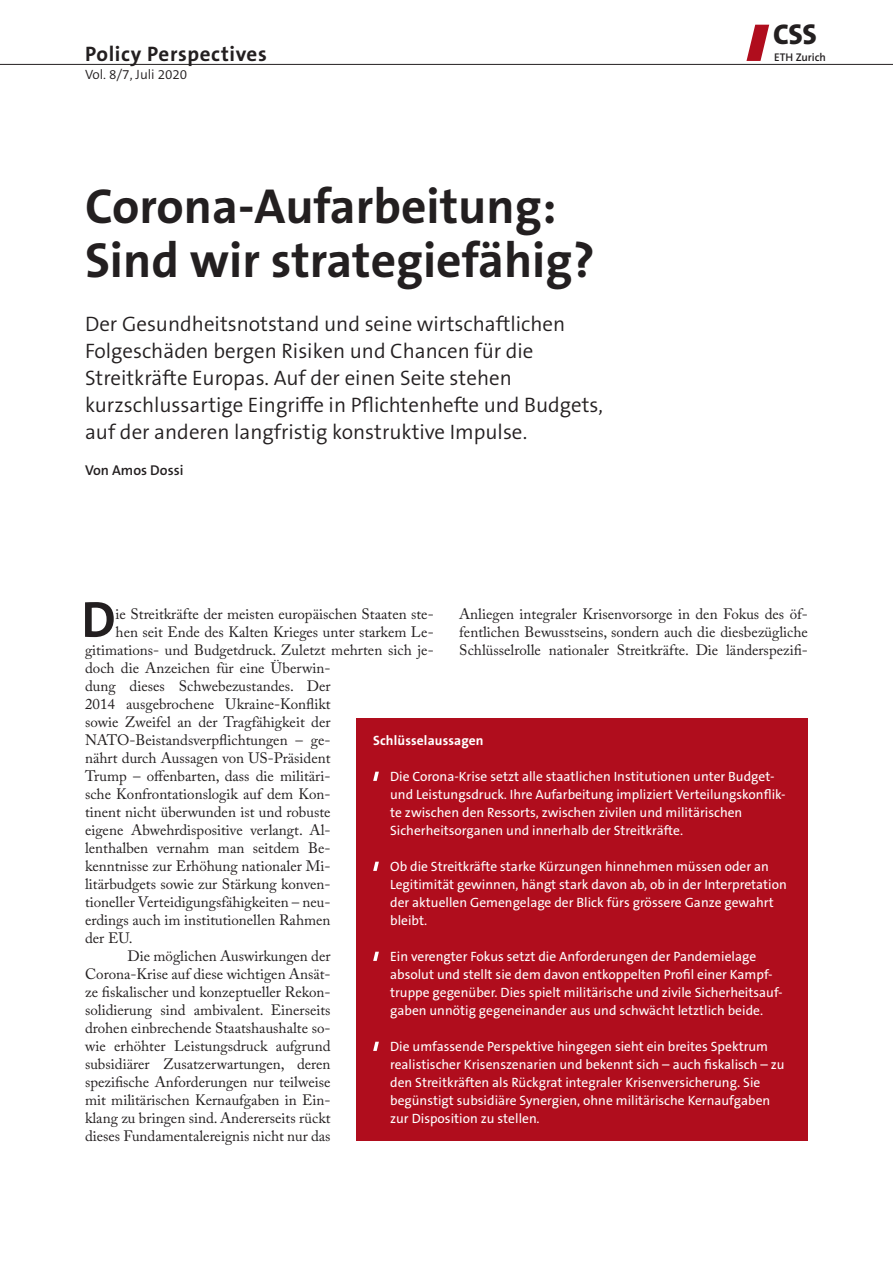
<style>
.page{position:relative;width:893px;height:1263px;background:#fff}
.page>*{position:absolute;margin:0;border:0;box-sizing:border-box;transform-origin:0 0}
.t1{font:700 51.3px "The Sans B W7";color:#231f20}
.t2{font:700 49.5px/54px "The Sans B W7";color:#231f20}
.t3{font:800 28.8px "The Sans";color:#231f20}
.t4{font:300 21px/27px "The Sans B W4";color:#231f20}
.t5{font:700 21px "The Sans B W7";letter-spacing:.03em;color:#231f20}
.t6{font:15px/18px "Adobe Caslon Pro";color:#231f20;text-align:justify}
.t7{font:600 14.25px "The Sans B W6";color:#231f20}
.t8{font:13.5px/18px "The Sans B W5 Plain";color:#fff}
.t9{font:700 13.5px "The Sans B W7";letter-spacing:.01em;color:#fff}
.t10{font:300 13.5px "The Sans B W4";color:#231f20}
.t11{font:600 11.1px "The Sans";color:#231f20}
</style>
<div class="page">
<svg style="left:746px;top:25px;width:23px;height:36px"></svg>
<hr style="left:0;top:64px;width:893px;height:1px;background:#231f20">
<div style="left:356px;top:718px;width:452px;height:423px;background:#b00d1d"></div>
<svg style="left:373px;top:772px;width:6px;height:9px"></svg>
<svg style="left:373px;top:862px;width:6px;height:9px"></svg>
<svg style="left:373px;top:952px;width:6px;height:9px"></svg>
<svg style="left:373px;top:1042px;width:6px;height:9px"></svg>
<h3 class="t5" style="left:85px;top:40px;width:183px">Policy Perspectives</h3>
<p class="t10" style="left:85px;top:66px;width:104px">Vol. 8/7, Juli 2020</p>
<h2 class="t2" style="left:85px;top:179px;width:511px">Corona-Aufarbeitung:<br>Sind wir strategiefähig?</h2>
<p class="t4" style="left:85px;top:310px;width:519px">Der Gesundheitsnotstand und seine wirtschaftlichen Folgeschäden bergen Risiken und Chancen für die Streitkräfte Europas. Auf der einen Seite stehen kurzschlussartige Eingriffe in Pflichtenhefte und Budgets, auf der anderen langfristig konstruktive Impulse.</p>
<p class="t7" style="left:85px;top:461px;width:100px">Von Amos Dossi</p>
<h3 class="t3" style="left:773px;top:10px;width:45px">CSS</h3>
<p class="t11" style="left:774px;top:48px;width:53px">ETH Zurich</p>
<h1 class="t1" style="left:81px;top:587px;width:36px">D</h1>
<p class="t6" style="left:116px;top:605px;width:320px">ie Streitkräfte der meisten europäischen Staaten ste-</p>
<p class="t6" style="left:459px;top:605px;width:350px">Anliegen integraler Krisenvorsorge in den Fokus des öf&shy;fentlichen Bewusstseins, sondern auch die diesbezügliche Schlüsselrolle nationaler Streitkräfte. Die länderspezifi-</p>
<p class="t6" style="left:116px;top:623px;width:320px">hen seit Ende des Kalten Krieges unter starkem Le-</p>
<p class="t6" style="left:85px;top:641px;width:350px">gitimations- und Budgetdruck. Zuletzt mehrten sich je-</p>
<p class="t6" style="left:85px;top:659px;width:247px">doch die Anzeichen für eine Überwin-</p>
<p class="t6" style="left:85px;top:677px;width:247px">dung dieses Schwebezustandes. Der</p>
<p class="t6" style="left:85px;top:695px;width:247px">2014 ausgebrochene Ukraine-Konflikt</p>
<p class="t6" style="left:85px;top:713px;width:247px">sowie Zweifel an der Tragfähigkeit der</p>
<p class="t6" style="left:85px;top:731px;width:247px">NATO-Beistandsverpflichtungen – ge-</p>
<p class="t6" style="left:85px;top:749px;width:247px">nährt durch Aussagen von US-Präsident</p>
<p class="t6" style="left:85px;top:767px;width:247px">Trump – offenbarten, dass die militäri-</p>
<p class="t6" style="left:85px;top:785px;width:247px">sche Konfrontationslogik auf dem Kon-</p>
<p class="t6" style="left:85px;top:803px;width:247px">tinent nicht überwunden ist und robuste</p>
<p class="t6" style="left:85px;top:821px;width:247px">eigene Abwehrdispositive verlangt. Al-</p>
<p class="t6" style="left:85px;top:839px;width:247px">lenthalben vernahm man seitdem Be-</p>
<p class="t6" style="left:85px;top:857px;width:247px">kenntnisse zur Erhöhung nationaler Mi-</p>
<p class="t6" style="left:85px;top:875px;width:247px">litärbudgets sowie zur Stärkung konven-</p>
<p class="t6" style="left:85px;top:893px;width:247px">tioneller Verteidigungsfähigkeiten – neu-</p>
<p class="t6" style="left:85px;top:911px;width:247px">erdings auch im institutionellen Rahmen</p>
<p class="t6" style="left:85px;top:929px;width:49px">der EU.</p>
<p class="t6" style="left:128px;top:947px;width:205px">Die möglichen Auswirkungen der</p>
<p class="t6" style="left:85px;top:965px;width:247px">Corona-Krise auf diese wichtigen Ansät-</p>
<p class="t6" style="left:85px;top:983px;width:247px">ze fiskalischer und konzeptueller Rekon-</p>
<p class="t6" style="left:85px;top:1001px;width:247px">solidierung sind ambivalent. Einerseits</p>
<p class="t6" style="left:85px;top:1019px;width:247px">drohen einbrechende Staatshaushalte so-</p>
<p class="t6" style="left:85px;top:1037px;width:247px">wie erhöhter Leistungsdruck aufgrund</p>
<p class="t6" style="left:85px;top:1055px;width:247px">subsidiärer Zusatzerwartungen, deren</p>
<p class="t6" style="left:85px;top:1073px;width:247px">spezifische Anforderungen nur teilweise</p>
<p class="t6" style="left:85px;top:1091px;width:247px">mit militärischen Kernaufgaben in Ein-</p>
<p class="t6" style="left:85px;top:1109px;width:247px">klang zu bringen sind. Andererseits rückt</p>
<p class="t6" style="left:85px;top:1127px;width:247px">dieses Fundamentalereignis nicht nur das</p>
<p class="t9" style="left:373px;top:732px;width:112px">Schlüsselaussagen</p>
<p class="t8" style="left:390px;top:767px;width:397px">Die Corona-Krise setzt alle staatlichen Institutionen unter Budget&shy;und Leistungsdruck. Ihre Aufarbeitung impliziert Verteilungskonflik&shy;te zwischen den Ressorts, zwischen zivilen und militärischen Sicherheitsorganen und innerhalb der Streitkräfte.</p>
<p class="t8" style="left:390px;top:857px;width:398px">Ob die Streitkräfte starke Kürzungen hinnehmen müssen oder an Legitimität gewinnen, hängt stark davon ab, ob in der Interpretation der aktuellen Gemengelage der Blick fürs grössere Ganze gewahrt bleibt.</p>
<p class="t8" style="left:390px;top:947px;width:394px">Ein verengter Fokus setzt die Anforderungen der Pandemielage absolut und stellt sie dem davon entkoppelten Profil einer Kampf&shy;truppe gegenüber. Dies spielt militärische und zivile Sicherheitsauf&shy;gaben unnötig gegeneinander aus und schwächt letztlich beide.</p>
<p class="t8" style="left:390px;top:1037px;width:396px">Die umfassende Perspektive hingegen sieht ein breites Spektrum realistischer Krisenszenarien und bekennt sich – auch fiskalisch – zu den Streitkräften als Rückgrat integraler Krisenversicherung. Sie begünstigt subsidiäre Synergien, ohne militärische Kernaufgaben zur Disposition zu stellen.</p>
</div>
